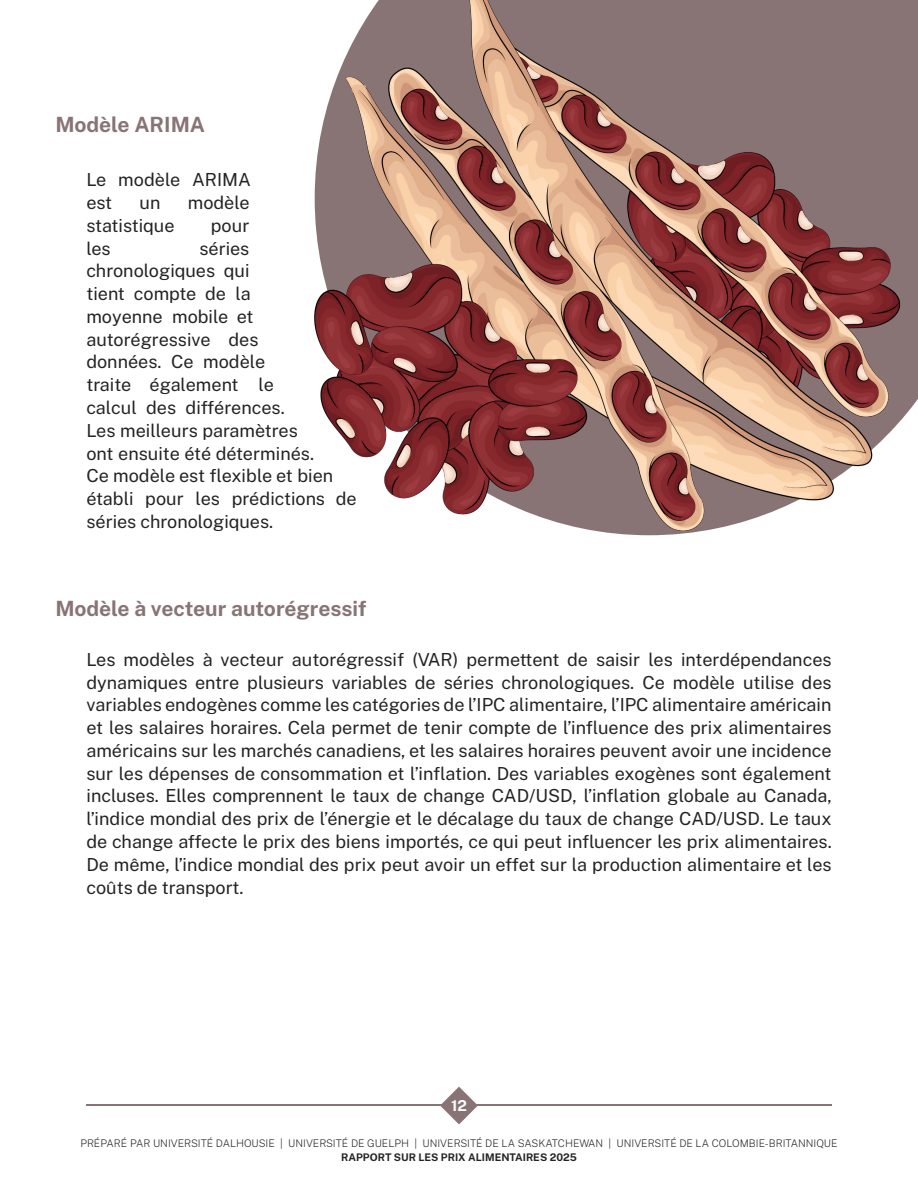
<style>
.page{position:relative;width:918px;height:1188px;background:#fff}
.page>*{position:absolute;margin:0;border:0;box-sizing:border-box;transform-origin:0 0}
.t1{font:700 21px "Public Sans";color:#897475}
.t2{font:18px "Public Sans Roman";color:#242424}
.t3{font:700 15px "Public Sans";color:#fff}
.t4{font:200 10.5px "Public Sans Roman";color:#242424}
.t5{font:700 10.5px "Public Sans";color:#242424}
</style>
<div class="page">
<hr style="left:86px;top:1104px;width:746px;height:2px;background:#897475">
<svg style="left:440px;top:1087px;width:38px;height:37px"></svg>
<img style="left:314px;top:0;width:604px;height:536px">
<p class="t1" style="left:55px;top:112px;width:151px">Modèle ARIMA</p>
<p class="t2" style="left:86px;top:169px;width:166px">Le modèle ARIMA</p>
<p class="t2" style="left:86px;top:192px;width:27px">est</p>
<p class="t2" style="left:140px;top:192px;width:23px">un</p>
<p class="t2" style="left:188px;top:192px;width:63px">modèle</p>
<p class="t2" style="left:86px;top:215px;width:90px">statistique</p>
<p class="t2" style="left:211px;top:215px;width:40px">pour</p>
<p class="t2" style="left:86px;top:237px;width:26px">les</p>
<p class="t2" style="left:199px;top:237px;width:52px">séries</p>
<p class="t2" style="left:86px;top:260px;width:165px">chronologiques qui</p>
<p class="t2" style="left:86px;top:283px;width:166px">tient compte de la</p>
<p class="t2" style="left:86px;top:306px;width:169px">moyenne mobile et</p>
<p class="t2" style="left:86px;top:329px;width:174px">autorégressive des</p>
<p class="t2" style="left:86px;top:351px;width:180px">données. Ce modèle</p>
<p class="t2" style="left:86px;top:374px;width:189px">traite également le</p>
<p class="t2" style="left:86px;top:397px;width:200px">calcul des différences.</p>
<p class="t2" style="left:86px;top:420px;width:213px">Les meilleurs paramètres</p>
<p class="t2" style="left:86px;top:442px;width:229px">ont ensuite été déterminés.</p>
<p class="t2" style="left:86px;top:465px;width:248px">Ce modèle est flexible et bien</p>
<p class="t2" style="left:86px;top:488px;width:272px">établi pour les prédictions de</p>
<p class="t2" style="left:86px;top:511px;width:188px">séries chronologiques.</p>
<p class="t1" style="left:55px;top:596px;width:313px">Modèle à vecteur autorégressif</p>
<p class="t2" style="left:86px;top:649px;width:747px">Les modèles à vecteur autorégressif (VAR) permettent de saisir les interdépendances</p>
<p class="t2" style="left:86px;top:671px;width:747px">dynamiques entre plusieurs variables de séries chronologiques. Ce modèle utilise des</p>
<p class="t2" style="left:86px;top:694px;width:747px">variables endogènes comme les catégories de l’IPC alimentaire, l’IPC alimentaire américain</p>
<p class="t2" style="left:86px;top:717px;width:747px">et les salaires horaires. Cela permet de tenir compte de l’influence des prix alimentaires</p>
<p class="t2" style="left:86px;top:740px;width:747px">américains sur les marchés canadiens, et les salaires horaires peuvent avoir une incidence</p>
<p class="t2" style="left:86px;top:763px;width:747px">sur les dépenses de consommation et l’inflation. Des variables exogènes sont également</p>
<p class="t2" style="left:86px;top:785px;width:747px">incluses. Elles comprennent le taux de change CAD/USD, l’inflation globale au Canada,</p>
<p class="t2" style="left:86px;top:808px;width:747px">l’indice mondial des prix de l’énergie et le décalage du taux de change CAD/USD. Le taux</p>
<p class="t2" style="left:86px;top:831px;width:747px">de change affecte le prix des biens importés, ce qui peut influencer les prix alimentaires.</p>
<p class="t2" style="left:86px;top:854px;width:747px">De même, l’indice mondial des prix peut avoir un effet sur la production alimentaire et les</p>
<p class="t2" style="left:86px;top:876px;width:159px">coûts de transport.</p>
<p class="t3" style="left:451px;top:1097px;width:17px">12</p>
<p class="t4" style="left:80px;top:1137px;width:759px">PRÉPARÉ PAR UNIVERSITÉ DALHOUSIE | UNIVERSITÉ DE GUELPH | UNIVERSITÉ DE LA SASKATCHEWAN | UNIVERSITÉ DE LA COLOMBIE-BRITANNIQUE</p>
<p class="t5" style="left:341px;top:1151px;width:237px">RAPPORT SUR LES PRIX ALIMENTAIRES 2025</p>
</div>
